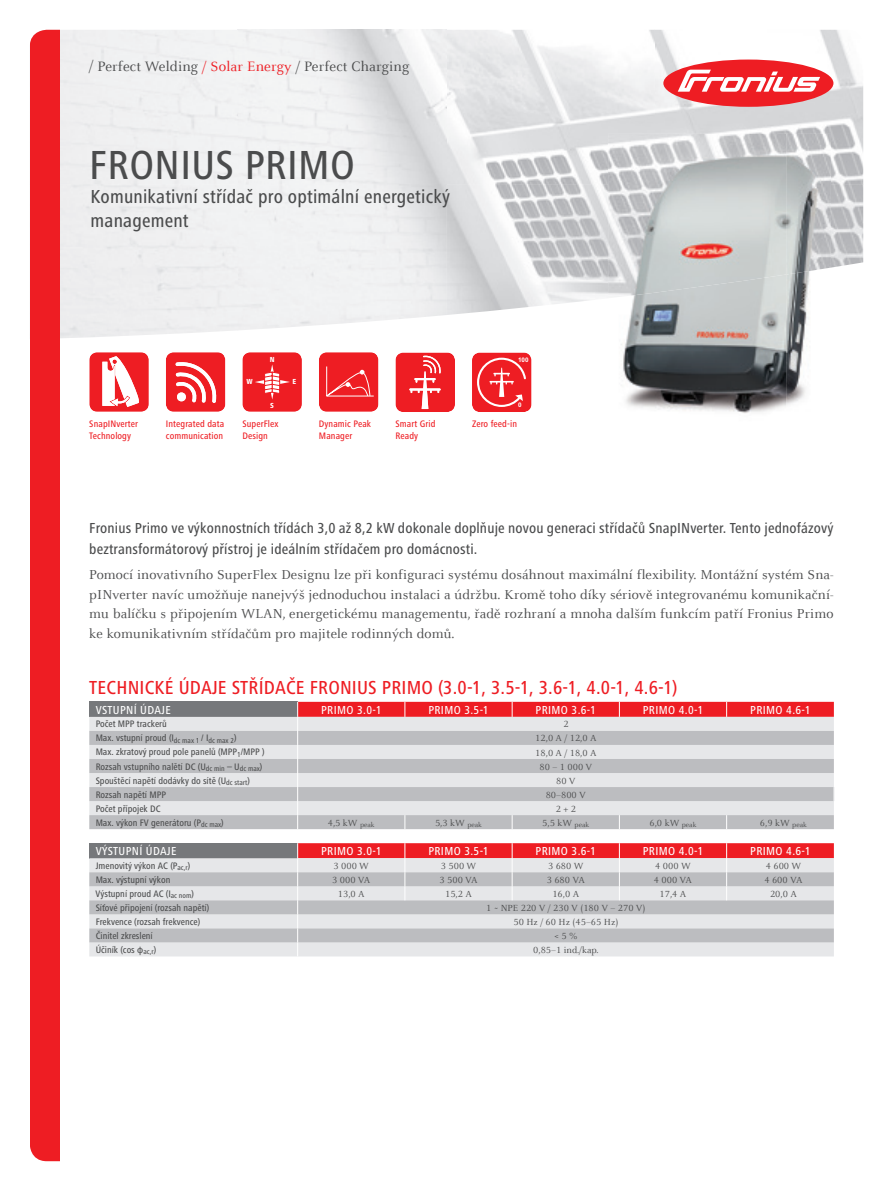
<style>
.page{position:relative;width:893px;height:1191px;background:#fff}
.page>*{position:absolute;margin:0;border:0;box-sizing:border-box;transform-origin:0 0}
.t1{font:500 condensed 42px "Frutiger Next LTW1 G";letter-spacing:.01em;color:#4b4c4d}
.t2{font:500 condensed 19.5px "Frutiger Next LTW1 G";letter-spacing:.01em;color:#ee1d23}
.t3{font:500 condensed 19.5px/24px "Frutiger Next LTW1 G";letter-spacing:.01em;color:#4b4c4d}
.t4{font:500 condensed 15px/21px "Frutiger Next LTW1 G";letter-spacing:.01em;color:#4b4c4d}
.t5{font:15px "Celeste Offc Pro";letter-spacing:.01em;color:#4b4c4d}
.t6{font:14.25px/19.5px "Celeste Offc Pro";letter-spacing:.01em;color:#4b4c4d;text-align:justify}
.t7{font:500 condensed 12px "Frutiger Next LTW1 G";letter-spacing:.03em;color:#fff}
.t8{font:500 condensed 9.75px "Frutiger Next LTW1 G";color:#4b4c4d}
.t9{font:9.75px "Celeste Offc Pro";color:#4b4c4d}
.t10{font:500 condensed 9.75px/12px "Frutiger Next LTW1 G";letter-spacing:.01em;color:#ee1d23}
.t11{font:800 condensed 7.5px "Frutiger Next LTW1 G";color:#fff}
.t12{font:700 6.3px "Arial";color:#fff}
.s1{color:#ee1d23}
</style>
<div class="page">
<img style="left:60px;top:30px;width:803px;height:154px">
<img style="left:831px;top:184px;width:32px;height:84px">
<img style="left:447px;top:184px;width:161px;height:131px">
<svg style="left:242px;top:352px;width:60px;height:60px;background:#ef353a"></svg>
<div style="left:663px;top:60px;width:170px;height:47px;background:#ee1d23;border-radius:50%"></div>
<svg style="left:678px;top:70px;width:142px;height:22px"></svg>
<div style="left:30px;top:30px;width:30px;height:1131px;background:#ee1d23"></div>
<svg style="left:319px;top:352px;width:59px;height:60px;background:#ef2d33"></svg>
<hr style="left:327px;top:396px;width:47px;height:1px;background:#fff">
<hr style="left:326px;top:366px;width:1px;height:30px;background:#fff">
<svg style="left:166px;top:352px;width:59px;height:60px"></svg>
<svg style="left:395px;top:352px;width:60px;height:60px;background:#f03e43"></svg>
<svg style="left:89px;top:352px;width:60px;height:60px"></svg>
<svg style="left:472px;top:352px;width:59px;height:60px;background:#f03f44"></svg>
<img style="left:621px;top:298px;width:165px;height:115px">
<img style="left:786px;top:274px;width:24px;height:132px">
<img style="left:608px;top:134px;width:179px;height:164px">
<img style="left:786px;top:134px;width:45px;height:140px">
<div style="left:89px;top:702px;width:209px;height:15px;background:#76787b"></div>
<div style="left:89px;top:717px;width:208px;height:14px;background:#e6e7e9"></div>
<svg style="left:89px;top:731px;width:208px;height:98px;background:#cecfd1"></svg>
<svg style="left:297px;top:702px;width:537px;height:127px;background:#d4bdc0"></svg>
<div style="left:89px;top:843px;width:209px;height:15px;background:#76787b"></div>
<svg style="left:89px;top:858px;width:208px;height:98px;background:#e4e5e7"></svg>
<svg style="left:89px;top:872px;width:208px;height:70px;background:#cdced0"></svg>
<svg style="left:297px;top:843px;width:537px;height:113px;background:#d8bdc0"></svg>
<h3 class="t5" style="left:89px;top:57px;width:322px">/ Perfect Welding <span class="s1">/ Solar Energy</span> / Perfect Charging</h3>
<h1 class="t1" style="left:89px;top:141px;width:267px">FRONIUS PRIMO</h1>
<h2 class="t3" style="left:91px;top:185px;width:361px">Komunikativní střídač pro optimální energetický management</h2>
<p class="t11" style="left:246px;top:377px;width:8px">W</p>
<p class="t11" style="left:270px;top:355px;width:6px">N</p>
<p class="t11" style="left:270px;top:401px;width:5px">S</p>
<p class="t11" style="left:292px;top:377px;width:5px">E</p>
<p class="t12" style="left:518px;top:356px;width:12px">100</p>
<p class="t12" style="left:518px;top:401px;width:5px">0</p>
<p class="t10" style="left:89px;top:417px;width:50px">SnapINverter<br>Technology</p>
<p class="t10" style="left:242px;top:417px;width:38px">SuperFlex</p>
<p class="t10" style="left:472px;top:417px;width:47px">Zero feed-in</p>
<p class="t10" style="left:166px;top:417px;width:60px">Integrated data communication</p>
<p class="t10" style="left:395px;top:417px;width:42px">Smart Grid<br>Ready</p>
<p class="t10" style="left:319px;top:417px;width:54px">Dynamic Peak<br>Manager</p>
<p class="t10" style="left:242px;top:429px;width:27px">Design</p>
<h3 class="t4" style="left:89px;top:517px;width:746px">Fronius Primo ve výkonnostních třídách 3,0 až 8,2 kW dokonale doplňuje novou generaci střídačů SnapINverter. Tento jednofázový beztransformátorový přístroj je ideálním střídačem pro domácnosti.</h3>
<p class="t6" style="left:89px;top:565px;width:746px">Pomocí inovativního SuperFlex Designu lze při konfiguraci systému dosáhnout maximální flexibility. Montážní systém Sna&shy;pINverter navíc umožňuje nanejvýš jednoduchou instalaci a údržbu. Kromě toho díky sériově integrovanému komunikační&shy;mu balíčku s připojením WLAN, energetickému managementu, řadě rozhraní a mnoha dalším funkcím patří Fronius Primo ke komunikativním střídačům pro majitele rodinných domů.</p>
<h2 class="t2" style="left:89px;top:676px;width:590px">TECHNICKÉ ÚDAJE STŘÍDAČE FRONIUS PRIMO (3.0-1, 3.5-1, 3.6-1, 4.0-1, 4.6-1)</h2>
<p class="t7" style="left:96px;top:703px;width:77px">VSTUPNÍ ÚDAJE</p>
<p class="t7" style="left:321px;top:703px;width:62px">PRIMO 3.0-1</p>
<p class="t7" style="left:428px;top:703px;width:62px">PRIMO 3.5-1</p>
<p class="t7" style="left:536px;top:703px;width:62px">PRIMO 3.6-1</p>
<p class="t7" style="left:643px;top:703px;width:62px">PRIMO 4.0-1</p>
<p class="t7" style="left:750px;top:703px;width:62px">PRIMO 4.6-1</p>
<p class="t8" style="left:96px;top:718px;width:73px">Počet MPP trackerů</p>
<p class="t9" style="left:563px;top:718px;width:7px">2</p>
<p class="t8" style="left:96px;top:732px;width:142px">Max. vstupní proud (I<sub>dc</sub> <sub>max</sub> <sub>1</sub> / I<sub>dc</sub> <sub>max</sub> <sub>2</sub>)</p>
<p class="t9" style="left:535px;top:732px;width:63px">12,0 A / 12,0 A</p>
<p class="t8" style="left:96px;top:746px;width:171px">Max. zkratový proud pole panelů (MPP<sub>1</sub>/MPP )</p>
<p class="t9" style="left:535px;top:746px;width:63px">18,0 A / 18,0 A</p>
<p class="t8" style="left:96px;top:760px;width:168px">Rozsah vstupního nalětí DC (U<sub>dc</sub> <sub>min</sub> – U<sub>dc</sub> <sub>max</sub>)</p>
<p class="t9" style="left:540px;top:760px;width:54px">80 – 1 000 V</p>
<p class="t8" style="left:96px;top:774px;width:156px">Spouštěcí napětí dodávky do sítě (U<sub>dc</sub> <sub>start</sub>)</p>
<p class="t9" style="left:556px;top:774px;width:21px">80 V</p>
<p class="t8" style="left:96px;top:788px;width:72px">Rozsah napětí MPP</p>
<p class="t9" style="left:546px;top:788px;width:42px">80–800 V</p>
<p class="t8" style="left:96px;top:803px;width:66px">Počet přípojek DC</p>
<p class="t9" style="left:556px;top:802px;width:22px">2 + 2</p>
<p class="t8" style="left:96px;top:817px;width:130px">Max. výkon FV generátoru (P<sub>dc</sub> <sub>max</sub>)</p>
<p class="t9" style="left:328px;top:816px;width:48px">4,5 kW <sub>peak</sub></p>
<p class="t9" style="left:435px;top:816px;width:48px">5,3 kW <sub>peak</sub></p>
<p class="t9" style="left:542px;top:816px;width:48px">5,5 kW <sub>peak</sub></p>
<p class="t9" style="left:649px;top:816px;width:48px">6,0 kW <sub>peak</sub></p>
<p class="t9" style="left:760px;top:816px;width:48px">6,9 kW <sub>peak</sub></p>
<p class="t7" style="left:96px;top:844px;width:82px">VÝSTUPNÍ ÚDAJE</p>
<p class="t7" style="left:321px;top:844px;width:62px">PRIMO 3.0-1</p>
<p class="t7" style="left:428px;top:844px;width:62px">PRIMO 3.5-1</p>
<p class="t7" style="left:536px;top:844px;width:62px">PRIMO 3.6-1</p>
<p class="t7" style="left:643px;top:844px;width:62px">PRIMO 4.0-1</p>
<p class="t7" style="left:750px;top:844px;width:62px">PRIMO 4.6-1</p>
<p class="t8" style="left:96px;top:860px;width:96px">Jmenovitý výkon AC (P<sub>ac,r</sub>)</p>
<p class="t9" style="left:334px;top:859px;width:37px">3 000 W</p>
<p class="t9" style="left:441px;top:859px;width:37px">3 500 W</p>
<p class="t9" style="left:548px;top:859px;width:37px">3 680 W</p>
<p class="t9" style="left:655px;top:859px;width:37px">4 000 W</p>
<p class="t9" style="left:766px;top:859px;width:37px">4 600 W</p>
<p class="t8" style="left:96px;top:874px;width:76px">Max. výstupní výkon</p>
<p class="t9" style="left:332px;top:874px;width:40px">3 000 VA</p>
<p class="t9" style="left:439px;top:874px;width:40px">3 500 VA</p>
<p class="t9" style="left:547px;top:874px;width:40px">3 680 VA</p>
<p class="t9" style="left:654px;top:874px;width:40px">4 000 VA</p>
<p class="t9" style="left:764px;top:874px;width:40px">4 600 VA</p>
<p class="t8" style="left:96px;top:888px;width:100px">Výstupní proud AC (I<sub>ac</sub> <sub>nom</sub>)</p>
<p class="t9" style="left:338px;top:888px;width:28px">13,0 A</p>
<p class="t9" style="left:445px;top:888px;width:28px">15,2 A</p>
<p class="t9" style="left:552px;top:888px;width:28px">16,0 A</p>
<p class="t9" style="left:660px;top:888px;width:28px">17,4 A</p>
<p class="t9" style="left:770px;top:888px;width:28px">20,0 A</p>
<p class="t8" style="left:96px;top:902px;width:115px">Síťové připojení (rozsah napětí)</p>
<p class="t9" style="left:486px;top:902px;width:161px">1 ~ NPE 220 V / 230 V (180 V – 270 V)</p>
<p class="t8" style="left:96px;top:916px;width:106px">Frekvence (rozsah frekvence)</p>
<p class="t9" style="left:513px;top:916px;width:106px">50 Hz / 60 Hz (45–65 Hz)</p>
<p class="t8" style="left:96px;top:930px;width:59px">Činitel zkreslení</p>
<p class="t9" style="left:554px;top:930px;width:25px">&lt; 5 %</p>
<p class="t8" style="left:96px;top:944px;width:62px">Účiník (cos φ<sub>ac,r</sub>)</p>
<p class="t9" style="left:533px;top:944px;width:67px">0,85–1 ind./kap.</p>
</div>
